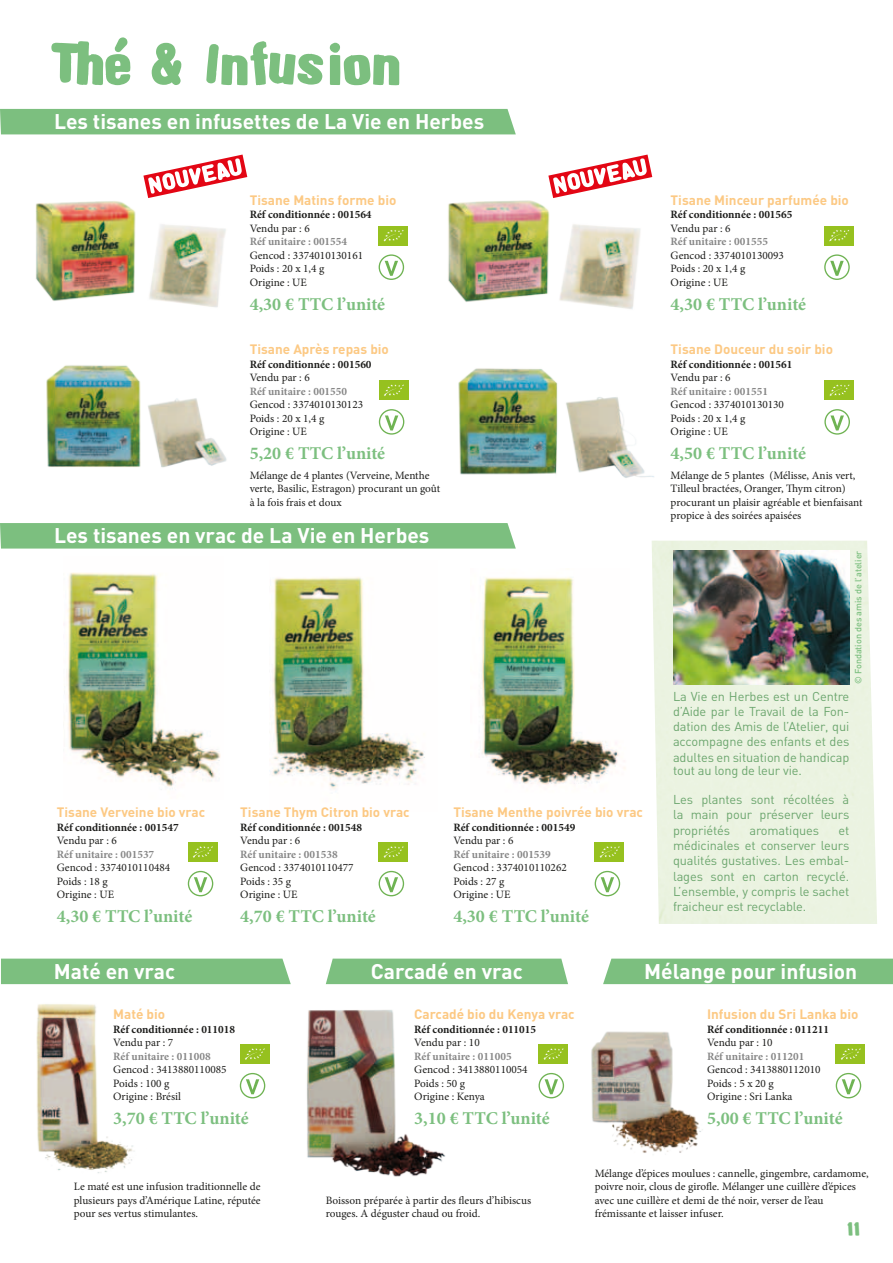
<style>
.page{position:relative;width:893px;height:1263px;background:#fff}
.page>*{position:absolute;margin:0;border:0;box-sizing:border-box;transform-origin:0 0}
.t1{font:54px "Alpha Fridge Magnets";color:#7cbf7f}
.t2{font:700 21px "DIN";color:#fff}
.t3{font:700 18px "Minion Pro";color:#7cbf7f}
.t4{font:18px "Alpha Fridge Magnets";color:#7cbf7f}
.t5{font:700 13.5px "DIN";color:#fcc984}
.t6{font:12.75px/15.3px "DIN";letter-spacing:-.01em;color:#6ca66e;text-align:justify}
.t7{font:11.25px/13.5px "Minion Pro";color:#1d1d1b}
.t8{font:700 11.25px "Minion Pro";color:#1d1d1b}
.t9{font:700 11.25px "Minion Pro";color:#878787}
.t10{font:500 9px "DIN";color:#7cbf7f}
</style>
<div class="page">
<div style="left:652px;top:541px;width:225px;height:383px;background:#ebf3e1"></div>
<div style="left:0;top:109px;width:516px;height:25px;background:#7cbf7f"></div>
<img style="left:307px;top:1010px;width:138px;height:167px">
<img style="left:36px;top:1004px;width:97px;height:169px">
<div style="left:1px;top:958px;width:290px;height:26px;background:#7cbf7f"></div>
<div style="left:603px;top:958px;width:290px;height:26px;background:#7cbf7f"></div>
<div style="left:326px;top:958px;width:242px;height:26px;background:#7cbf7f"></div>
<img style="left:591px;top:1031px;width:112px;height:122px">
<div style="left:240px;top:1044px;width:29px;height:20px;background:#96c11f"></div>
<svg style="left:245px;top:1048px;width:20px;height:12px"></svg>
<svg style="left:240px;top:1073px;width:25px;height:25px"></svg>
<div style="left:539px;top:1044px;width:29px;height:20px;background:#96c11f"></div>
<svg style="left:543px;top:1048px;width:21px;height:12px"></svg>
<svg style="left:539px;top:1073px;width:25px;height:25px"></svg>
<div style="left:836px;top:1044px;width:29px;height:20px;background:#96c11f"></div>
<svg style="left:841px;top:1048px;width:20px;height:12px"></svg>
<svg style="left:836px;top:1073px;width:25px;height:25px"></svg>
<img style="left:35px;top:201px;width:191px;height:106px">
<div style="left:379px;top:226px;width:29px;height:20px;background:#96c11f"></div>
<svg style="left:383px;top:230px;width:21px;height:12px"></svg>
<svg style="left:379px;top:254px;width:25px;height:26px"></svg>
<svg style="left:143px;top:155px;width:104px;height:43px"></svg>
<img style="left:448px;top:200px;width:192px;height:109px">
<div style="left:824px;top:226px;width:30px;height:20px;background:#96c11f"></div>
<svg style="left:829px;top:230px;width:20px;height:12px"></svg>
<svg style="left:824px;top:254px;width:26px;height:26px"></svg>
<svg style="left:548px;top:155px;width:104px;height:43px"></svg>
<img style="left:46px;top:365px;width:181px;height:103px">
<img style="left:458px;top:368px;width:196px;height:110px">
<div style="left:379px;top:381px;width:29px;height:19px;background:#96c11f"></div>
<svg style="left:384px;top:384px;width:20px;height:12px"></svg>
<svg style="left:379px;top:409px;width:25px;height:26px"></svg>
<div style="left:824px;top:381px;width:30px;height:19px;background:#96c11f"></div>
<svg style="left:829px;top:384px;width:21px;height:12px"></svg>
<svg style="left:824px;top:409px;width:26px;height:26px"></svg>
<img style="left:67px;top:572px;width:154px;height:217px">
<img style="left:272px;top:577px;width:153px;height:212px">
<img style="left:482px;top:577px;width:144px;height:208px">
<div style="left:0;top:523px;width:516px;height:26px;background:#7cbf7f"></div>
<div style="left:188px;top:842px;width:29px;height:20px;background:#96c11f"></div>
<svg style="left:193px;top:846px;width:20px;height:12px"></svg>
<svg style="left:188px;top:871px;width:25px;height:25px"></svg>
<div style="left:379px;top:842px;width:29px;height:20px;background:#96c11f"></div>
<svg style="left:383px;top:846px;width:21px;height:12px"></svg>
<svg style="left:379px;top:871px;width:25px;height:25px"></svg>
<div style="left:595px;top:842px;width:29px;height:20px;background:#96c11f"></div>
<svg style="left:599px;top:846px;width:21px;height:12px"></svg>
<svg style="left:595px;top:871px;width:25px;height:25px"></svg>
<img style="left:673px;top:551px;width:176px;height:133px">
<h1 class="t1" style="left:54px;top:26px;width:350px">Thé &amp; Infusion</h1>
<h2 class="t2" style="left:54px;top:107px;width:432px">Les tisanes en infusettes de La Vie en Herbes</h2>
<p class="t5" style="left:250px;top:191px;width:148px">Tisane Matins forme bio</p>
<p class="t8" style="left:250px;top:207px;width:123px">Réf conditionnée : 001564</p>
<p class="t7" style="left:250px;top:222px;width:62px">Vendu par : 6</p>
<p class="t9" style="left:250px;top:234px;width:99px">Réf unitaire : 001554</p>
<p class="t7" style="left:250px;top:249px;width:115px">Gencod : 3374010130161<br>Poids : 20 x 1,4 g<br>Origine : UE</p>
<h3 class="t3" style="left:250px;top:291px;width:137px">4,30 € TTC l’unité</h3>
<p class="t5" style="left:250px;top:340px;width:141px">Tisane Après repas bio</p>
<p class="t8" style="left:250px;top:356px;width:123px">Réf conditionnée : 001560</p>
<p class="t7" style="left:250px;top:371px;width:62px">Vendu par : 6</p>
<p class="t9" style="left:250px;top:383px;width:99px">Réf unitaire : 001550</p>
<p class="t7" style="left:250px;top:398px;width:115px">Gencod : 3374010130123<br>Poids : 20 x 1,4 g<br>Origine : UE</p>
<h3 class="t3" style="left:250px;top:441px;width:137px">5,20 € TTC l’unité</h3>
<p class="t7" style="left:250px;top:468px;width:192px">Mélange de 4 plantes (Verveine, Menthe verte, Basilic, Estragon) procurant un goût à la fois frais et doux</p>
<h2 class="t2" style="left:54px;top:521px;width:377px">Les tisanes en vrac de La Vie en Herbes</h2>
<p class="t5" style="left:57px;top:803px;width:150px">Tisane Verveine bio vrac</p>
<p class="t8" style="left:57px;top:819px;width:123px">Réf conditionnée : 001547</p>
<p class="t7" style="left:57px;top:834px;width:62px">Vendu par : 6</p>
<p class="t9" style="left:57px;top:846px;width:99px">Réf unitaire : 001537</p>
<p class="t7" style="left:57px;top:861px;width:115px">Gencod : 3374010110484<br>Poids : 18 g<br>Origine : UE</p>
<h3 class="t3" style="left:57px;top:904px;width:137px">4,30 € TTC l’unité</h3>
<p class="t5" style="left:240px;top:803px;width:171px">Tisane Thym Citron bio vrac</p>
<p class="t8" style="left:240px;top:819px;width:123px">Réf conditionnée : 001548</p>
<p class="t7" style="left:240px;top:834px;width:62px">Vendu par : 6</p>
<p class="t9" style="left:240px;top:846px;width:99px">Réf unitaire : 001538</p>
<p class="t7" style="left:240px;top:861px;width:115px">Gencod : 3374010110477<br>Poids : 35 g<br>Origine : UE</p>
<h3 class="t3" style="left:240px;top:904px;width:137px">4,70 € TTC l’unité</h3>
<p class="t5" style="left:453px;top:803px;width:191px">Tisane Menthe poivrée bio vrac</p>
<p class="t8" style="left:453px;top:819px;width:123px">Réf conditionnée : 001549</p>
<p class="t7" style="left:453px;top:834px;width:62px">Vendu par : 6</p>
<p class="t9" style="left:453px;top:846px;width:99px">Réf unitaire : 001539</p>
<p class="t7" style="left:453px;top:861px;width:115px">Gencod : 3374010110262<br>Poids : 27 g<br>Origine : UE</p>
<h3 class="t3" style="left:453px;top:904px;width:137px">4,30 € TTC l’unité</h3>
<p class="t5" style="left:671px;top:191px;width:180px">Tisane Minceur parfumée bio</p>
<p class="t8" style="left:671px;top:207px;width:123px">Réf conditionnée : 001565</p>
<p class="t7" style="left:671px;top:222px;width:62px">Vendu par : 6</p>
<p class="t9" style="left:671px;top:234px;width:99px">Réf unitaire : 001555</p>
<p class="t7" style="left:671px;top:249px;width:115px">Gencod : 3374010130093<br>Poids : 20 x 1,4 g<br>Origine : UE</p>
<h3 class="t3" style="left:671px;top:291px;width:137px">4,30 € TTC l’unité</h3>
<p class="t5" style="left:671px;top:340px;width:164px">Tisane Douceur du soir bio</p>
<p class="t8" style="left:671px;top:356px;width:123px">Réf conditionnée : 001561</p>
<p class="t7" style="left:671px;top:371px;width:62px">Vendu par : 6</p>
<p class="t9" style="left:671px;top:383px;width:99px">Réf unitaire : 001551</p>
<p class="t7" style="left:671px;top:398px;width:115px">Gencod : 3374010130130<br>Poids : 20 x 1,4 g<br>Origine : UE</p>
<h3 class="t3" style="left:671px;top:441px;width:137px">4,50 € TTC l’unité</h3>
<p class="t7" style="left:671px;top:468px;width:194px">Mélange de 5 plantes (Mélisse, Anis vert, Tilleul bractées, Oranger, Thym citron) procurant un plaisir agréable et bienfaisant propice à des soirées apaisées</p>
<p class="t10" style="left:852px;top:684px;width:135px;rotate:-90deg">© Fondation des amis de l’atelier</p>
<p class="t6" style="left:673px;top:688px;width:178px">La Vie en Herbes est un Centre d’Aide par le Travail de la Fon&shy;dation des Amis de l’Atelier, qui accompagne des enfants et des adultes en situation de handicap</p>
<p class="t6" style="left:673px;top:763px;width:130px">tout au long de leur vie.</p>
<p class="t6" style="left:673px;top:792px;width:178px">Les plantes sont récoltées à la main pour préserver leurs propriétés</p>
<p class="t6" style="left:749px;top:822px;width:71px">aromatiques</p>
<p class="t6" style="left:673px;top:822px;width:178px;text-indent:165px">et médicinales et conserver leurs qualités gustatives. Les embal&shy;lages sont en carton recyclé.<br>L’ensemble, y compris le sachet fraicheur est recyclable.</p>
<h2 class="t2" style="left:54px;top:957px;width:123px">Maté en vrac</h2>
<h2 class="t2" style="left:371px;top:957px;width:153px">Carcadé en vrac</h2>
<h2 class="t2" style="left:644px;top:957px;width:215px">Mélange pour infusion</h2>
<p class="t5" style="left:113px;top:1005px;width:54px">Maté bio</p>
<p class="t8" style="left:113px;top:1021px;width:123px">Réf conditionnée : 011018</p>
<p class="t7" style="left:113px;top:1036px;width:62px">Vendu par : 7</p>
<p class="t9" style="left:113px;top:1048px;width:99px">Réf unitaire : 011008</p>
<p class="t7" style="left:113px;top:1063px;width:115px">Gencod : 3413880110085<br>Poids : 100 g<br>Origine : Brésil</p>
<h3 class="t3" style="left:113px;top:1106px;width:137px">3,70 € TTC l’unité</h3>
<p class="t7" style="left:74px;top:1180px;width:188px;text-align:justify">Le maté est une infusion traditionnelle de plusieurs pays d’Amérique Latine, réputée pour ses vertus stimulantes.</p>
<p class="t5" style="left:414px;top:1005px;width:162px">Carcadé bio du Kenya vrac</p>
<p class="t8" style="left:414px;top:1021px;width:123px">Réf conditionnée : 011015</p>
<p class="t7" style="left:414px;top:1036px;width:67px">Vendu par : 10</p>
<p class="t9" style="left:414px;top:1048px;width:99px">Réf unitaire : 011005</p>
<p class="t7" style="left:414px;top:1063px;width:115px">Gencod : 3413880110054<br>Poids : 50 g<br>Origine : Kenya</p>
<h3 class="t3" style="left:414px;top:1106px;width:137px">3,10 € TTC l’unité</h3>
<p class="t7" style="left:326px;top:1193px;width:207px">Boisson préparée à partir des fleurs d’hibiscus rouges. A déguster chaud ou froid.</p>
<p class="t5" style="left:707px;top:1005px;width:153px">Infusion du Sri Lanka bio</p>
<p class="t8" style="left:707px;top:1021px;width:123px">Réf conditionnée : 011211</p>
<p class="t7" style="left:707px;top:1036px;width:67px">Vendu par : 10</p>
<p class="t9" style="left:707px;top:1048px;width:99px">Réf unitaire : 011201</p>
<p class="t7" style="left:707px;top:1063px;width:115px">Gencod : 3413880112010<br>Poids : 5 x 20 g<br>Origine : Sri Lanka</p>
<h3 class="t3" style="left:707px;top:1106px;width:137px">5,00 € TTC l’unité</h3>
<p class="t7" style="left:595px;top:1166px;width:276px">Mélange d’épices moulues : cannelle, gingembre, cardamome, poivre noir, clous de girofle. Mélanger une cuillère d’épices avec une cuillère et demi de thé noir, verser de l’eau frémissante et laisser infuser.</p>
<h3 class="t4" style="left:847px;top:1216px;width:15px">11</h3>
</div>
